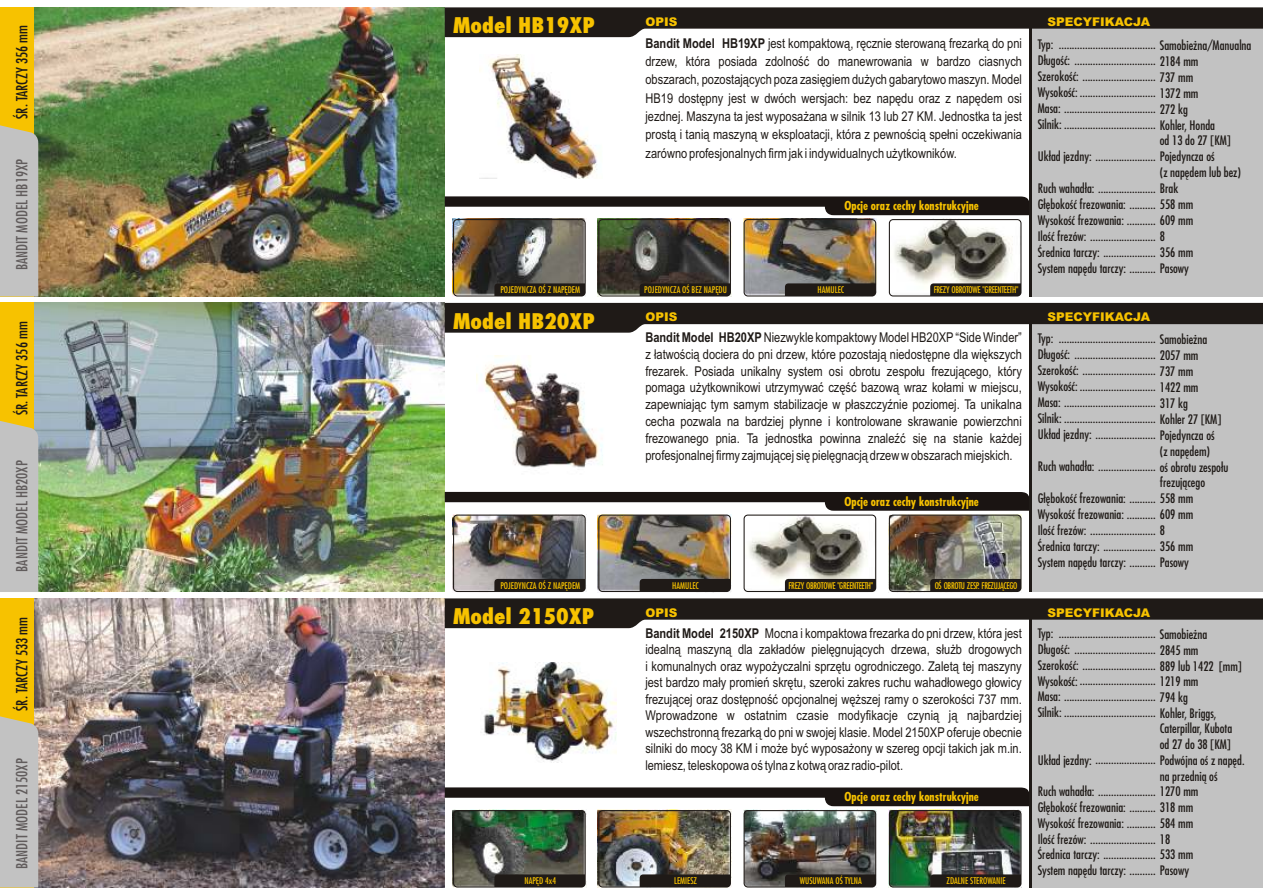
<style>
.page{position:relative;width:1263px;height:894px;background:#fff}
.page>*{position:absolute;margin:0;border:0;box-sizing:border-box;transform-origin:0 0}
.t1{font:800 21px "Fujiyama";color:#f7c200}
.t2{font:15px "Fujiyama";color:#615c5c}
.t3{font:15px "Fujiyama";color:#1f1a17}
.t4{font:13.5px/16.5px "Arial Narrow CE";color:#1f1a17;text-align:justify}
.t5{font:12.75px/16px "Fujiyama";color:#1f1a17}
.t6{font:700 12px "Fujiyama";color:#f7c200}
.t7{font:900 12px "Arial";color:#f7c200}
.t8{font:9px "Fujiyama";color:#f7c200}
.t9{font:9px "Fujiyama";letter-spacing:-.035em;color:#f7c200}
.s1{font-weight:700}
</style>
<div class="page">
<img style="left:484px;top:662px;width:133px;height:101px">
<img style="left:476px;top:356px;width:127px;height:114px">
<img style="left:480px;top:54px;width:118px;height:125px">
<img style="left:34px;top:598px;width:411px;height:289px">
<img style="left:34px;top:303px;width:411px;height:289px">
<img style="left:34px;top:7px;width:411px;height:289px">
<div style="left:1031px;top:617px;width:232px;height:271px;background:#c2c2c2"></div>
<div style="left:1031px;top:321px;width:232px;height:271px;background:#c2c2c2"></div>
<div style="left:1031px;top:26px;width:232px;height:271px;background:#c2c2c2"></div>
<svg style="left:445px;top:7px;width:818px;height:30px"></svg>
<svg style="left:445px;top:303px;width:818px;height:30px"></svg>
<svg style="left:445px;top:598px;width:818px;height:30px"></svg>
<div style="left:0;top:7px;width:34px;height:290px;background:#f7c200"></div>
<hr style="left:1029px;top:26px;width:3px;height:271px;background:#1f1a17">
<div style="left:0;top:123px;width:38px;height:174px;background:#c2c2c2"></div>
<img style="left:445px;top:196px;width:584px;height:101px">
<div style="left:0;top:303px;width:34px;height:289px;background:#f7c200"></div>
<hr style="left:1029px;top:322px;width:3px;height:270px;background:#1f1a17">
<div style="left:0;top:419px;width:38px;height:173px;background:#c2c2c2"></div>
<img style="left:445px;top:492px;width:584px;height:100px">
<div style="left:0;top:598px;width:34px;height:290px;background:#f7c200"></div>
<hr style="left:1029px;top:617px;width:3px;height:271px;background:#1f1a17">
<div style="left:0;top:714px;width:38px;height:174px;background:#c2c2c2"></div>
<img style="left:445px;top:787px;width:584px;height:101px">
<p class="t3" style="left:16px;top:119px;width:96px;rotate:-90deg">ŒR. TARCZY 356 mm</p>
<p class="t2" style="left:16px;top:270px;width:113px;rotate:-90deg">BANDIT MODEL HB19XP</p>
<h1 class="t1" style="left:453px;top:18px;width:143px">Model HB19XP</h1>
<p class="t7" style="left:645px;top:17px;width:33px">OPIS</p>
<p class="t7" style="left:1048px;top:17px;width:104px">SPECYFIKACJA</p>
<p class="t4" style="left:646px;top:35px;width:378px;line-height:18.3px"><span class="s1">Bandit Model HB19XP</span> jest kompaktow¹, rêcznie sterowan¹ frezark¹ do pni drzew, która posiada zdolnoœæ do manewrowania w bardzo ciasnych obszarach, pozostaj¹cych poza zasiêgiem du¿ych gabarytowo maszyn. Model HB19 dostêpny jest w dwóch wersjach: bez napêdu oraz z napêdem osi jezdnej. Maszyna ta jest wyposa¿ana w silnik 13 lub 27 KM. Jednostka ta jest prost¹ i tani¹ maszyn¹ w eksploatacji, która z pewnoœci¹ spe³ni oczekiwania zarówno profesjonalnych firm jak i indywidualnych u¿ytkowników.</p>
<p class="t6" style="left:845px;top:201px;width:136px">Opcje oraz cechy konstrukcyjne</p>
<p class="t5" style="left:1038px;top:37px;width:215px">Typ: ..................................... Samobie¿na/Manualna D³ugoœæ: ............................... 2184 mm<br>Szerokoœæ: ............................ 737 mm<br>Wysokoœæ: ............................. 1372 mm<br>Masa: ................................... 272 kg<br>Silnik: ................................... Kohler, Honda</p>
<p class="t5" style="left:1038px;top:149px;width:178px">Uk³ad jezdny: ....................... Pojedyncza oœ</p>
<p class="t5" style="left:1038px;top:181px;width:157px">Ruch wahad³a: ...................... Brak G³êbokoœæ frezowania: .......... 558 mm Wysokoœæ frezowania: ........... 609 mm Iloœæ frezów: ......................... 8<br>Œrednica tarczy: .................... 356 mm System napêdu tarczy: .......... Pasowy</p>
<p class="t5" style="left:1160px;top:134px;width:72px">od 13 do 27 [KM]</p>
<p class="t5" style="left:1160px;top:166px;width:83px">(z napêdem lub bez)</p>
<p class="t8" style="left:500px;top:286px;width:81px">POJEDYNCZA OŒ Z NAPÊDEM</p>
<p class="t8" style="left:644px;top:286px;width:84px">POJEDYNCZA OŒ BEZ NAPÊDU</p>
<p class="t8" style="left:817px;top:286px;width:28px">HAMULEC</p>
<p class="t9" style="left:934px;top:286px;width:86px">FREZY OBROTOWE "GREENTEETH"</p>
<h1 class="t1" style="left:453px;top:313px;width:143px">Model HB20XP</h1>
<p class="t7" style="left:645px;top:313px;width:33px">OPIS</p>
<p class="t7" style="left:1048px;top:313px;width:104px">SPECYFIKACJA</p>
<p class="t3" style="left:16px;top:415px;width:96px;rotate:-90deg">ŒR. TARCZY 356 mm</p>
<p class="t4" style="left:645px;top:330px;width:378px"><span class="s1">Bandit Model HB20XP</span> Niezwykle kompaktowy Model HB20XP “Side Winder” z ³atwoœci¹ dociera do pni drzew, które pozostaj¹ niedostêpne dla wiêkszych frezarek. Posiada unikalny system osi obrotu zespo³u frezuj¹cego, który pomaga u¿ytkownikowi utrzymywaæ czêœæ bazow¹ wraz ko³ami w miejscu, zapewniaj¹c tym samym stabilizacje w p³aszczyŸnie poziomej. Ta unikalna cecha pozwala na bardziej p³ynne i kontrolowane skrawanie powierzchni frezowanego pnia. Ta jednostka powinna znaleŸæ siê na stanie ka¿dej profesjonalnej firmy zajmuj¹cej siê pielêgnacj¹ drzew w obszarach miejskich.</p>
<p class="t6" style="left:845px;top:497px;width:136px">Opcje oraz cechy konstrukcyjne</p>
<p class="t5" style="left:1038px;top:332px;width:185px">Typ: ..................................... Samobie¿na D³ugoœæ: ............................... 2057 mm Szerokoœæ: ............................ 737 mm Wysokoœæ: ............................. 1422 mm Masa: ................................... 317 kg<br>Silnik: ................................... Kohler 27 [KM] Uk³ad jezdny: ....................... Pojedyncza oœ</p>
<p class="t5" style="left:1038px;top:460px;width:192px">Ruch wahad³a: ...................... oœ obrotu zespo³u</p>
<p class="t5" style="left:1038px;top:491px;width:157px">G³êbokoœæ frezowania: .......... 558 mm Wysokoœæ frezowania: ........... 609 mm Iloœæ frezów: ......................... 8<br>Œrednica tarczy: .................... 356 mm System napêdu tarczy: .......... Pasowy</p>
<p class="t5" style="left:1160px;top:444px;width:52px">(z napêdem)</p>
<p class="t5" style="left:1160px;top:476px;width:47px">frezuj¹cego</p>
<p class="t2" style="left:16px;top:572px;width:113px;rotate:-90deg">BANDIT MODEL HB20XP</p>
<p class="t8" style="left:500px;top:582px;width:81px">POJEDYNCZA OŒ Z NAPÊDEM</p>
<p class="t8" style="left:672px;top:582px;width:28px">HAMULEC</p>
<p class="t9" style="left:789px;top:582px;width:86px">FREZY OBROTOWE "GREENTEETH"</p>
<p class="t9" style="left:935px;top:582px;width:84px">OŒ OBROTU ZESP. FREZUJ¥CEGO</p>
<h1 class="t1" style="left:453px;top:609px;width:142px">Model 2150XP</h1>
<p class="t7" style="left:645px;top:608px;width:33px">OPIS</p>
<p class="t7" style="left:1048px;top:608px;width:104px">SPECYFIKACJA</p>
<p class="t3" style="left:16px;top:711px;width:96px;rotate:-90deg">ŒR. TARCZY 533 mm</p>
<p class="t4" style="left:645px;top:626px;width:378px"><span class="s1">Bandit Model 2150XP</span> Mocna i kompaktowa frezarka do pni drzew, która jest idealn¹ maszyn¹ dla zak³adów pielêgnuj¹cych drzewa, s³u¿b drogowych i komunalnych oraz wypo¿yczalni sprzêtu ogrodniczego. Zalet¹ tej maszyny jest bardzo ma³y promieñ skrêtu, szeroki zakres ruchu wahad³owego g³owicy frezuj¹cej oraz dostêpnoœæ opcjonalnej wê¿szej ramy o szerokoœci 737 mm.<br>Wprowadzone w ostatnim czasie modyfikacje czyni¹ j¹ najbardziej wszechstronn¹ frezark¹ do pni w swojej klasie. Model 2150XP oferuje obecnie silniki do mocy 38 KM i mo¿e byæ wyposa¿ony w szereg opcji takich jak m.in. lemiesz, teleskopowa oœ tylna z kotw¹ oraz radio-pilot.</p>
<p class="t6" style="left:845px;top:792px;width:136px">Opcje oraz cechy konstrukcyjne</p>
<p class="t5" style="left:1038px;top:626px;width:206px">Typ: ..................................... Samobie¿na D³ugoœæ: ............................... 2845 mm Szerokoœæ: ............................ 889 lub 1422 [mm] Wysokoœæ: ............................. 1219 mm<br>Masa: ................................... 794 kg<br>Silnik: ................................... Kohler, Briggs,</p>
<p class="t5" style="left:1038px;top:753px;width:208px">Uk³ad jezdny: ....................... Podwójna oœ z napêd.</p>
<p class="t5" style="left:1038px;top:785px;width:162px">Ruch wahad³a: ...................... 1270 mm G³êbokoœæ frezowania: .......... 318 mm Wysokoœæ frezowania: ........... 584 mm Iloœæ frezów: ......................... 18<br>Œrednica tarczy: .................... 533 mm System napêdu tarczy: .......... Pasowy</p>
<p class="t5" style="left:1160px;top:722px;width:74px">Caterpillar, Kubota od 27 do 38 [KM]</p>
<p class="t5" style="left:1160px;top:769px;width:59px">na przedni¹ oœ</p>
<p class="t2" style="left:16px;top:869px;width:112px;rotate:-90deg">BANDIT MODEL 2150XP</p>
<p class="t8" style="left:524px;top:877px;width:33px">NAPÊD 4x4</p>
<p class="t8" style="left:674px;top:877px;width:25px">LEMIESZ</p>
<p class="t8" style="left:800px;top:877px;width:64px">WUSUWANA OŒ TYLNA</p>
<p class="t8" style="left:946px;top:877px;width:61px">ZDALNE STEROWANIE</p>
</div>
